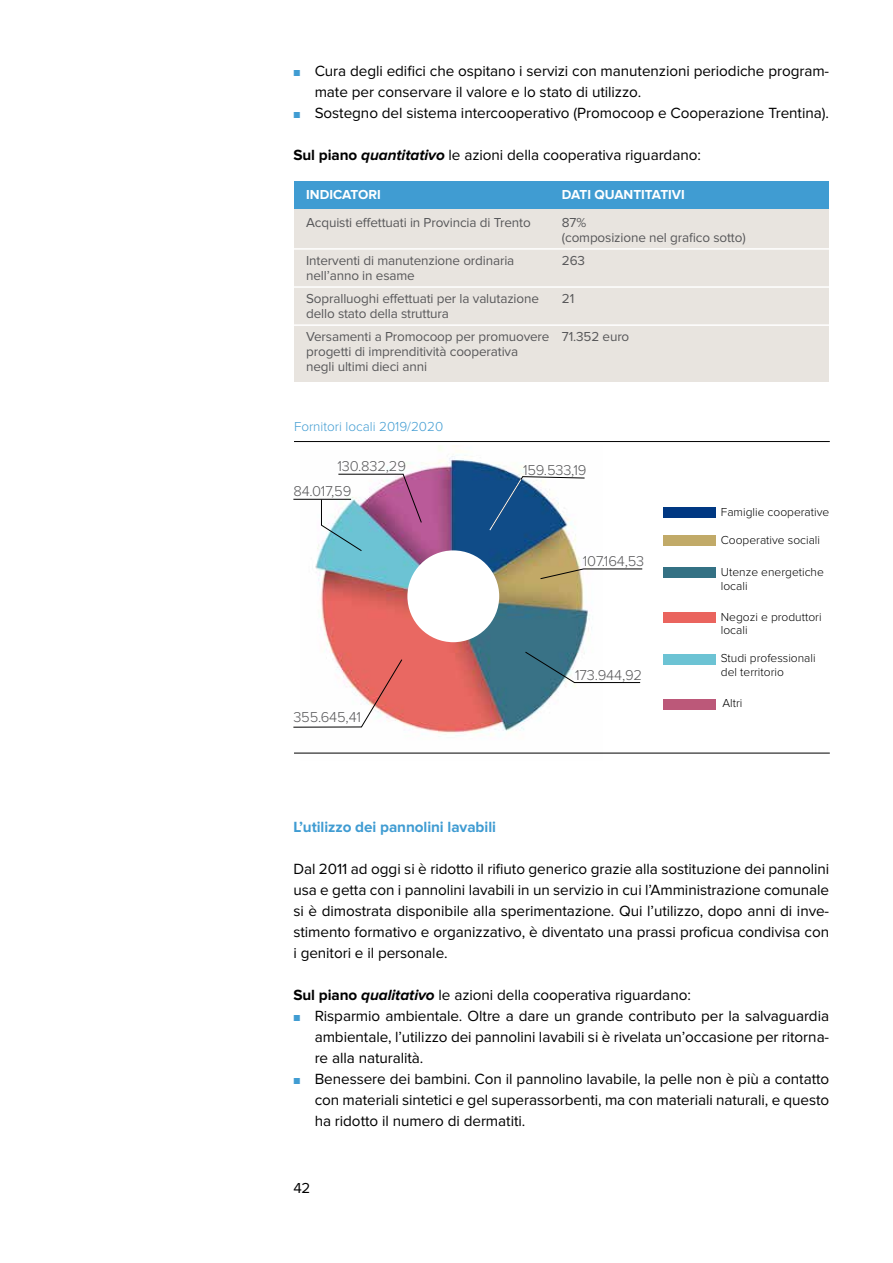
<style>
.page{position:relative;width:893px;height:1263px;background:#fff}
.page>*{position:absolute;margin:0;border:0;box-sizing:border-box;transform-origin:0 0}
.t1{font:15.3px/21px "Proxima Nova";letter-spacing:-.005em;color:#000;text-align:justify}
.t2{font:700 15.3px "Proxima Nova";letter-spacing:-.005em;color:#409cd2}
.t3{font:15px "Proxima Nova";color:#000}
.t4{font:300 14.85px/25.7px "Proxima Nova";letter-spacing:-.01em;color:#58585a}
.t5{font:13.5px/15px "Proxima Nova";letter-spacing:-.01em;color:#58585a}
.t6{font:700 13.5px "Proxima Nova";color:#fff}
.t7{font:300 13.5px "Proxima Nova";color:#409cd2}
.t8{font:300 12px/13.5px "Proxima Nova";color:#000}
.s1{font-size:10.5px;color:#409cd2}
.s2{font-weight:700}
.s3{font-weight:700;font-style:italic}
</style>
<div class="page">
<div style="left:294px;top:181px;width:534px;height:27px;background:#409cd2"></div>
<div style="left:294px;top:210px;width:534px;height:172px;background:#e8e4df"></div>
<hr style="left:293px;top:248px;width:540px;height:2px;background:#fff">
<hr style="left:293px;top:286px;width:540px;height:2px;background:#fff">
<hr style="left:293px;top:324px;width:540px;height:2px;background:#fff">
<div style="left:663px;top:535px;width:52px;height:11px;background:#c1aa68"></div>
<div style="left:663px;top:507px;width:52px;height:11px;background:#003882"></div>
<div style="left:663px;top:612px;width:52px;height:11px;background:#ea645e"></div>
<div style="left:663px;top:567px;width:52px;height:11px;background:#347184"></div>
<div style="left:663px;top:654px;width:52px;height:10px;background:#6cc3d4"></div>
<div style="left:663px;top:699px;width:52px;height:10px;background:#bc5879"></div>
<img style="left:300px;top:446px;width:303px;height:307px">
<div style="left:407px;top:550px;width:92px;height:92px;background:#fff;border-radius:50%"></div>
<svg style="left:293px;top:659px;width:109px;height:68px"></svg>
<hr style="left:293px;top:499px;width:58px;height:1px;background:#000">
<svg style="left:540px;top:568px;width:103px;height:11px"></svg>
<svg style="left:525px;top:652px;width:115px;height:31px"></svg>
<svg style="left:489px;top:476px;width:96px;height:55px"></svg>
<hr style="left:294px;top:441px;width:536px;height:1px;background:#000">
<hr style="left:294px;top:753px;width:536px;height:1px;background:#000">
<svg style="left:321px;top:474px;width:101px;height:77px"></svg>
<p class="t1" style="left:315px;top:61px;width:516px;text-indent:-21px"><span class="s1">■</span> Cura degli edifici che ospitano i servizi con manutenzioni periodiche program&shy;mate per conservare il valore e lo stato di utilizzo.</p>
<p class="t1" style="left:293px;top:103px;width:537px"><span class="s1">■</span> Sostegno del sistema intercooperativo (Promocoop e Cooperazione Trentina).</p>
<p class="t1" style="left:293px;top:145px;width:409px"><span class="s2">Sul piano</span> <span class="s3">quantitativo</span> le azioni della cooperativa riguardano:</p>
<p class="t6" style="left:306px;top:189px;width:76px">INDICATORI</p>
<p class="t6" style="left:562px;top:189px;width:124px">DATI QUANTITATIVI</p>
<p class="t5" style="left:306px;top:215px;width:226px">Acquisti effettuati in Provincia di Trento</p>
<p class="t5" style="left:562px;top:215px;width:185px">87%<br>(composizione nel grafico sotto)</p>
<p class="t5" style="left:306px;top:253px;width:210px">Interventi di manutenzione ordinaria</p>
<p class="t5" style="left:562px;top:253px;width:25px">263</p>
<p class="t5" style="left:306px;top:264px;width:234px;line-height:23.1px">nell’anno in esame<br>Sopralluoghi effettuati per la valutazione</p>
<p class="t5" style="left:562px;top:292px;width:14px">21</p>
<p class="t5" style="left:306px;top:302px;width:325px;line-height:23.1px">dello stato della struttura<br>Versamenti a Promocoop per promuovere 71.352 euro</p>
<p class="t5" style="left:306px;top:345px;width:214px">progetti di imprenditività cooperativa negli ultimi dieci anni</p>
<p class="t7" style="left:294px;top:420px;width:151px">Fornitori locali 2019/2020</p>
<p class="t4" style="left:293px;top:454px;width:114px;text-indent:44px">130.832,29<br>84.017,59</p>
<p class="t4" style="left:293px;top:705px;width:69px">355.645,41</p>
<p class="t4" style="left:523px;top:458px;width:65px">159.533,19</p>
<p class="t4" style="left:583px;top:549px;width:63px">107.164,53</p>
<p class="t4" style="left:575px;top:662px;width:69px">173.944,92</p>
<p class="t8" style="left:721px;top:505px;width:110px">Famiglie cooperative</p>
<p class="t8" style="left:721px;top:533px;width:101px">Cooperative sociali</p>
<p class="t8" style="left:721px;top:566px;width:104px">Utenze energetiche locali</p>
<p class="t8" style="left:721px;top:611px;width:102px">Negozi e produttori locali</p>
<p class="t8" style="left:721px;top:652px;width:96px">Studi professionali del territorio</p>
<p class="t8" style="left:722px;top:697px;width:22px">Altri</p>
<p class="t2" style="left:293px;top:820px;width:204px">L’utilizzo dei pannolini lavabili</p>
<p class="t1" style="left:293px;top:859px;width:537px">Dal 2011 ad oggi si è ridotto il rifiuto generico grazie alla sostituzione dei pannolini usa e getta con i pannolini lavabili in un servizio in cui l’Amministrazione comunale si è dimostrata disponibile alla sperimentazione. Qui l’utilizzo, dopo anni di inve&shy;stimento formativo e organizzativo, è diventato una prassi proficua condivisa con i genitori e il personale.</p>
<p class="t1" style="left:293px;top:985px;width:399px"><span class="s2">Sul piano</span> <span class="s3">qualitativo</span> le azioni della cooperativa riguardano:</p>
<p class="t1" style="left:315px;top:1006px;width:516px;text-indent:-21px"><span class="s1">■</span> Risparmio ambientale. Oltre a dare un grande contributo per la salvaguardia ambientale, l’utilizzo dei pannolini lavabili si è rivelata un’occasione per ritorna&shy;re alla naturalità.</p>
<p class="t1" style="left:315px;top:1069px;width:516px;text-indent:-21px"><span class="s1">■</span> Benessere dei bambini. Con il pannolino lavabile, la pelle non è più a contatto con materiali sintetici e gel superassorbenti, ma con materiali naturali, e questo ha ridotto il numero di dermatiti.</p>
<p class="t3" style="left:293px;top:1181px;width:19px">42</p>
</div>
